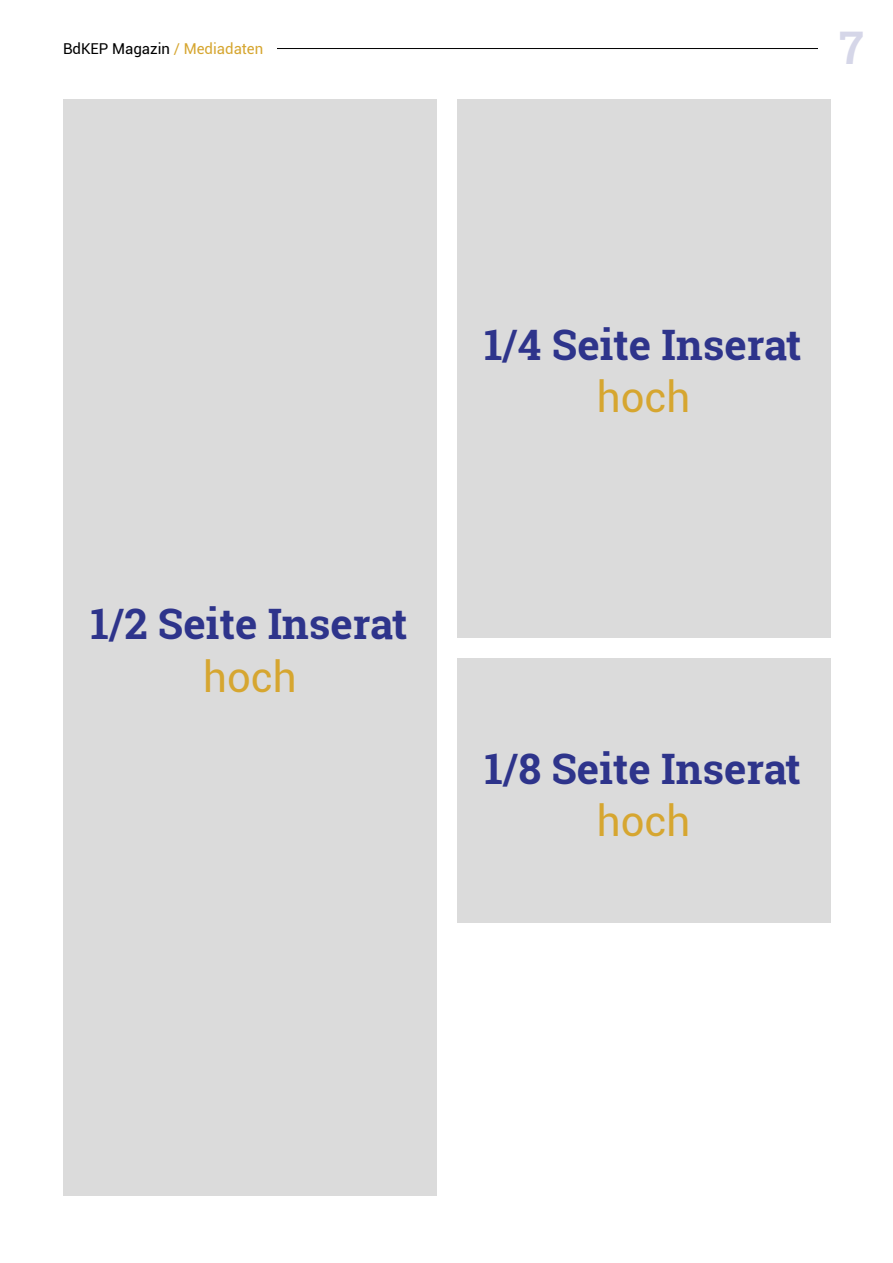
<style>
.page{position:relative;width:893px;height:1263px;background:#fff}
.page>*{position:absolute;margin:0;border:0;box-sizing:border-box;transform-origin:0 0}
.t1{font:700 45px "Roboto Slab";color:#d5d6e8}
.t2{font:700 42px "Roboto Slab";color:#2e348b}
.t3{font:42px "Roboto";color:#d6a630}
.t4{font:15px "Roboto";color:#000}
.s1{color:#d6a630}
</style>
<div class="page">
<hr style="left:83px;top:48px;width:742px;height:1px;background:#000">
<div style="left:63px;top:43px;width:213px;height:11px;background:#fff"></div>
<div style="left:63px;top:99px;width:373px;height:1097px;background:#dbdbdb"></div>
<div style="left:458px;top:658px;width:373px;height:265px;background:#dbdbdb"></div>
<div style="left:458px;top:99px;width:373px;height:539px;background:#dbdbdb"></div>
<div style="left:818px;top:5px;width:58px;height:73px;background:#fff"></div>
<p class="t4" style="left:63px;top:38px;width:202px">BdKEP Magazin <span class="s1">/ Mediadaten</span></p>
<p class="t1" style="left:839px;top:17px;width:26px">7</p>
<p class="t2" style="left:91px;top:595px;width:318px">1/2 Seite Inserat</p>
<p class="t3" style="left:203px;top:647px;width:95px">hoch</p>
<p class="t2" style="left:484px;top:316px;width:319px">1/4 Seite Inserat</p>
<p class="t3" style="left:597px;top:368px;width:95px">hoch</p>
<p class="t2" style="left:484px;top:740px;width:318px">1/8 Seite Inserat</p>
<p class="t3" style="left:597px;top:792px;width:95px">hoch</p>
</div>
